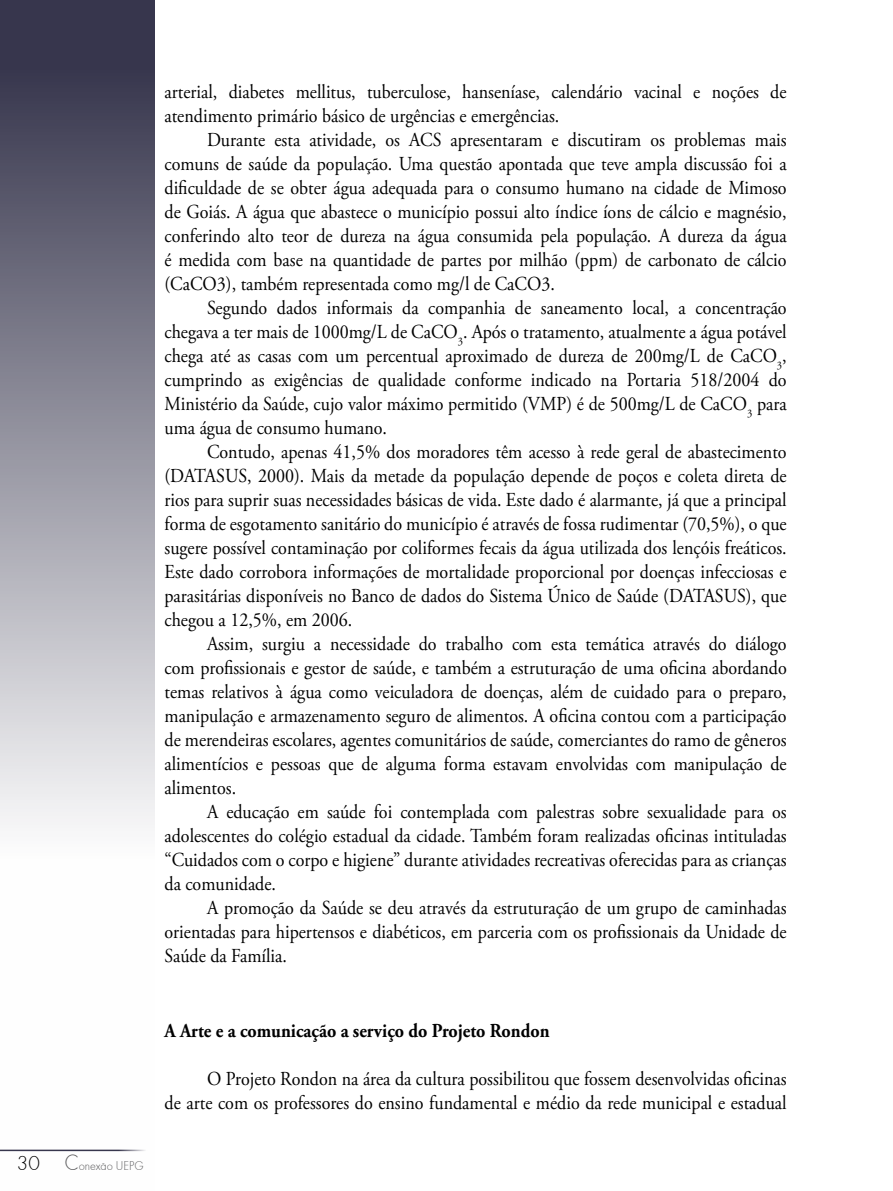
<style>
.page{position:relative;width:893px;height:1191px;background:#fff}
.page>*{position:absolute;margin:0;border:0;box-sizing:border-box;transform-origin:0 0}
.t1{font:19.8px/24px "Adobe Garamond Pro";color:#000;text-align:justify;scale:.91 1}
.t2{font:700 19.8px "Adobe Garamond Pro";color:#000;scale:.91 1}
.t3{font:13.2px "Futura TEE Ligh";color:#58585a;scale:.91 1}
.s1{font-size:21px;color:#000}
.s2{font-size:23.1px}
</style>
<div class="page">
<svg style="left:0;top:0;width:155px;height:1152px"></svg>
<hr style="left:0;top:1149px;width:149px;height:2px;background:#37364d">
<p class="t1" style="left:165px;top:81px;width:685px">arterial, diabetes mellitus, tuberculose, hanseníase, calendário vacinal e noções de atendimento primário básico de urgências e emergências.</p>
<p class="t1" style="left:165px;top:129px;width:685px;text-indent:43px">Durante esta atividade, os ACS apresentaram e discutiram os problemas mais comuns de saúde da população. Uma questão apontada que teve ampla discussão foi a dificuldade de se obter água adequada para o consumo humano na cidade de Mimoso de Goiás. A água que abastece o município possui alto índice íons de cálcio e magnésio, conferindo alto teor de dureza na água consumida pela população. A dureza da água é medida com base na quantidade de partes por milhão (ppm) de carbonato de cálcio (CaCO3), também representada como mg/l de CaCO3.</p>
<p class="t1" style="left:165px;top:296px;width:685px;text-indent:43px">Segundo dados informais da companhia de saneamento local, a concentração chegava a ter mais de 1000mg/L de CaCO<sub>3</sub>. Após o tratamento, atualmente a água potável chega até as casas com um percentual aproximado de dureza de 200mg/L de CaCO<sub>3</sub>, cumprindo as exigências de qualidade conforme indicado na Portaria 518/2004 do Ministério da Saúde, cujo valor máximo permitido (VMP) é de 500mg/L de CaCO<sub>3</sub> para uma água de consumo humano.</p>
<p class="t1" style="left:165px;top:441px;width:685px;text-indent:43px">Contudo, apenas 41,5% dos moradores têm acesso à rede geral de abastecimento (DATASUS, 2000). Mais da metade da população depende de poços e coleta direta de rios para suprir suas necessidades básicas de vida. Este dado é alarmante, já que a principal forma de esgotamento sanitário do município é através de fossa rudimentar (70,5%), o que sugere possível contaminação por coliformes fecais da água utilizada dos lençóis freáticos.<br>Este dado corrobora informações de mortalidade proporcional por doenças infecciosas e parasitárias disponíveis no Banco de dados do Sistema Único de Saúde (DATASUS), que chegou a 12,5%, em 2006.</p>
<p class="t1" style="left:165px;top:632px;width:685px;text-indent:43px">Assim, surgiu a necessidade do trabalho com esta temática através do diálogo com profissionais e gestor de saúde, e também a estruturação de uma oficina abordando temas relativos à água como veiculadora de doenças, além de cuidado para o preparo, manipulação e armazenamento seguro de alimentos. A oficina contou com a participação de merendeiras escolares, agentes comunitários de saúde, comerciantes do ramo de gêneros alimentícios e pessoas que de alguma forma estavam envolvidas com manipulação de alimentos.</p>
<p class="t1" style="left:165px;top:800px;width:685px;text-indent:43px">A educação em saúde foi contemplada com palestras sobre sexualidade para os adolescentes do colégio estadual da cidade. Também foram realizadas oficinas intituladas “Cuidados com o corpo e higiene” durante atividades recreativas oferecidas para as crianças da comunidade.</p>
<p class="t1" style="left:165px;top:896px;width:685px;text-indent:43px">A promoção da Saúde se deu através da estruturação de um grupo de caminhadas orientadas para hipertensos e diabéticos, em parceria com os profissionais da Unidade de Saúde da Família.</p>
<p class="t3" style="left:17px;top:1158px;width:141px"><span class="s1">30</span> <span class="s2">C</span>onexao UEPG</p>
<p class="t3" style="left:102px;top:1154px;width:4px">-</p>
<p class="t2" style="left:165px;top:1019px;width:425px">A Arte e a comunicação a serviço do Projeto Rondon</p>
<p class="t1" style="left:165px;top:1067px;width:685px;text-align:right">O Projeto Rondon na área da cultura possibilitou que fossem desenvolvidas oficinas<br>de arte com os professores do ensino fundamental e médio da rede municipal e estadual</p>
</div>
